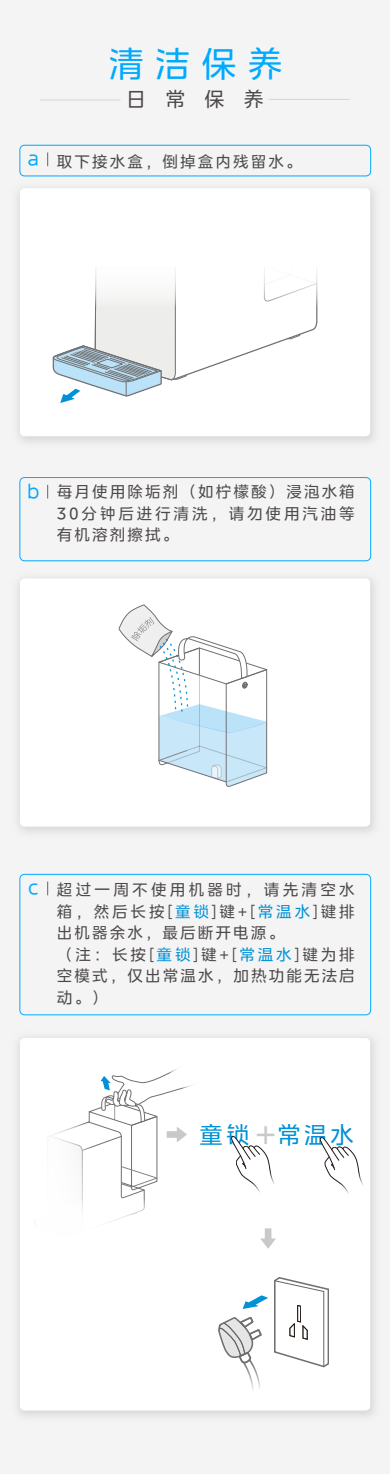
<style>
.page{position:relative;width:390px;height:1474px;background:#fff}
.page>*{position:absolute;margin:0;border:0;box-sizing:border-box;transform-origin:0 0}
.t1{font:35px "MEIDITYPE";color:#0af}
.t2{font:23.5px "MEIDITYPE";color:#0091d7}
.t3{font:20px "MEIDITYPE";color:#4c4948}
.t4{font:18.5px "MEIDITYPE";color:#0af}
.t5{font:15.5px/21.5px "MEIDITYPE";letter-spacing:.18em;color:#4c4948}
.t6{font:15.5px/21.5px "MEIDITYPE";letter-spacing:.13em;color:#4c4948;text-align:justify}
.s1{font-size:18.5px;color:#0af}
.s2{color:#0091d7}
.s3{font-size:34.5px;color:#c8c9ca}
</style>
<div class="page">
<div style="left:0;top:0;width:390px;height:1473px;background:#f5f4f4"></div>
<hr style="left:268px;top:99px;width:82px;height:1px;background:#d6d6d6">
<hr style="left:40px;top:100px;width:80px;height:1px;background:#d6d6d6">
<svg style="left:47px;top:152px;width:1px;height:14px"></svg>
<div style="left:20px;top:145px;width:351px;height:31px;border:1px solid #0af;border-radius:5px"></div>
<svg style="left:47px;top:485px;width:1px;height:13px"></svg>
<div style="left:20px;top:477px;width:351px;height:84px;border:1px solid #0af;border-radius:5px"></div>
<svg style="left:47px;top:881px;width:1px;height:14px"></svg>
<div style="left:20px;top:874px;width:351px;height:141px;border:1px solid #0af;border-radius:5px"></div>
<div style="left:20px;top:188px;width:350px;height:248px;background:#fff;border-radius:5px"></div>
<div style="left:20px;top:578px;width:350px;height:248px;background:#fff;border-radius:5px"></div>
<div style="left:20px;top:1038px;width:350px;height:372px;background:#fff;border-radius:5px"></div>
<svg style="left:52px;top:331px;width:259px;height:72px"></svg>
<div style="left:70px;top:235px;width:275px;height:96px;background:linear-gradient(to bottom,#fff,#f8f8f7)"></div>
<svg style="left:118px;top:605px;width:150px;height:182px"></svg>
<svg style="left:243px;top:1295px;width:25px;height:13px"></svg>
<svg style="left:274px;top:1277px;width:55px;height:90px"></svg>
<svg style="left:218px;top:1317px;width:44px;height:98px"></svg>
<svg style="left:18px;top:1061px;width:174px;height:186px"></svg>
<svg style="left:260px;top:1228px;width:16px;height:20px"></svg>
<svg style="left:231px;top:1136px;width:44px;height:56px"></svg>
<svg style="left:320px;top:1137px;width:52px;height:69px"></svg>
<h1 class="t1" style="left:109px;top:44px;width:175px">清洁保养</h1>
<p class="t3" style="left:126px;top:88px;width:139px">日常保养</p>
<p class="t6" style="left:28px;top:151px;width:275px"><span class="s1">a</span> 取下接水盒，倒掉盒内残留水。</p>
<p class="t4" style="left:27px;top:481px;width:14px">b</p>
<p class="t6" style="left:57px;top:481px;width:299px">每月使用除垢剂（如柠檬酸）浸泡水箱30分钟后进行清洗，请勿使用汽油等有机溶剂擦拭。</p>
<p class="t4" style="left:28px;top:877px;width:12px">c</p>
<p class="t5" style="left:57px;top:879px;width:299px">超过一周不使用机器时，请先清空水箱，然后长按[<span class="s2">童锁</span>]键+[<span class="s2">常温水</span>]键排出机器余水，最后断开电源。<br>（注：长按[<span class="s2">童锁</span>]键+[<span class="s2">常温水</span>]键为排空模式，仅出常温水，加热功能无法启动。）</p>
<h2 class="t2" style="left:200px;top:1121px;width:156px">童锁<span class="s3">+</span>常温水</h2>
</div>
